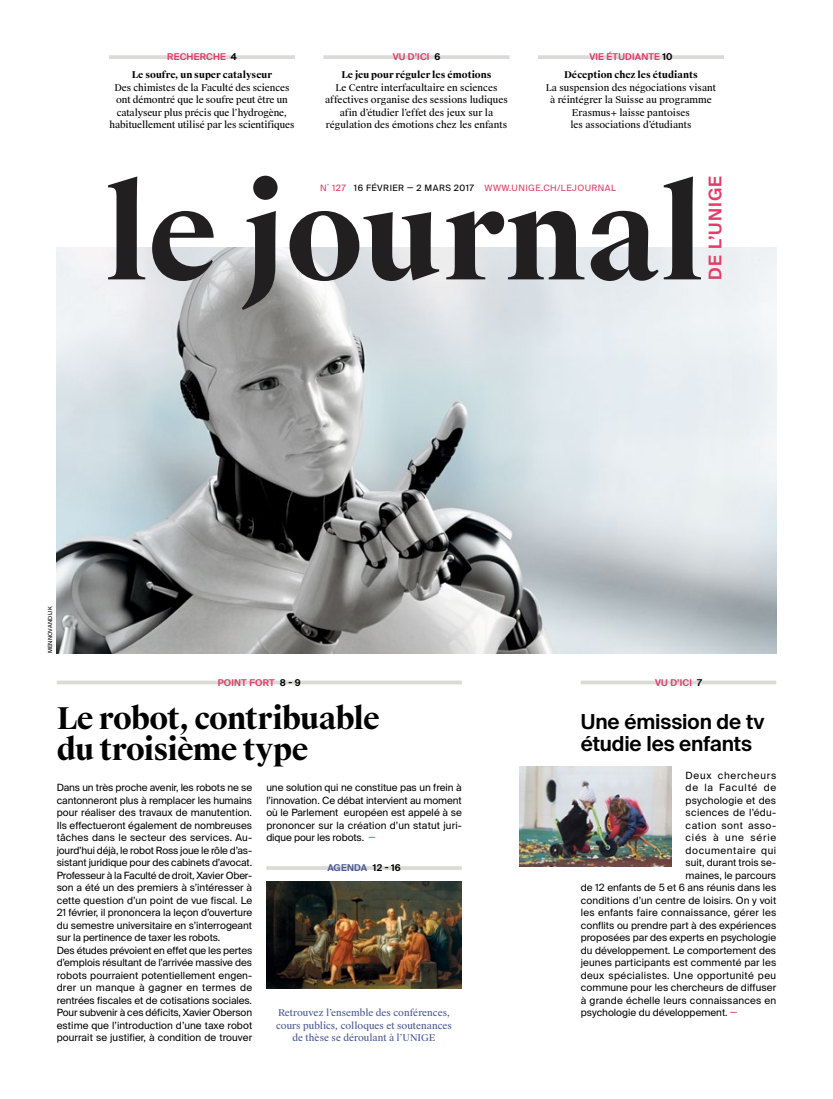
<style>
.page{position:relative;width:833px;height:1099px;background:#fff}
.page>*{position:absolute;margin:0;border:0;box-sizing:border-box;transform-origin:0 0}
.t1{font:700 125px "Suisse Works";color:#211f20}
.t2{font:700 30px/31.2px "Suisse Works";letter-spacing:-.03em;color:#000}
.t3{font:600 20.62px/22.5px "Suisse Intl";letter-spacing:-.005em;color:#000}
.t4{font:600 17.5px "Suisse Intl";letter-spacing:.06em;color:#e03d67}
.t5{font:10px/12.5px "Suisse Intl";color:#000}
.t6{font:10px "Suisse Intl";letter-spacing:.03em;color:#000}
.t7{font:10px "Suisse Intl";letter-spacing:.02em;color:#000}
.t8{font:10px "Suisse Intl";letter-spacing:.07em;color:#000}
.t9{font:10px "Suisse Intl";letter-spacing:.05em;color:#000}
.t10{font:10px "Suisse Intl";letter-spacing:.055em;color:#000}
.t11{font:10px "Suisse Intl";letter-spacing:.075em;color:#000}
.t12{font:9.38px/12.5px "Suisse Works";color:#000;text-align:center}
.t13{font:9.38px/12.5px "Suisse Works";color:#4a5892;text-align:center}
.t14{font:700 9.38px "Suisse Works";color:#000}
.t15{font:600 9.38px "Suisse Intl";letter-spacing:.02em;color:#e03d67}
.t16{font:600 9.38px "Suisse Intl";letter-spacing:.02em;color:#4a5892}
.t17{font:8.75px "Suisse Intl";letter-spacing:.05em;color:#e03d67}
.t18{font:5.62px "Suisse Intl";letter-spacing:.025em;color:#000}
.s1{color:#000}
.s2{color:#e03d67}
</style>
<div class="page">
<img style="left:57px;top:247px;width:719px;height:406px">
<svg style="left:57px;top:680px;width:405px;height:4px;fill:#dadad9"></svg>
<hr style="left:266px;top:866px;width:196px;height:3px;background:#dadad9">
<img style="left:266px;top:881px;width:196px;height:107px">
<hr style="left:109px;top:55px;width:186px;height:4px;background:#dadad9">
<hr style="left:323px;top:55px;width:186px;height:4px;background:#dadad9">
<hr style="left:538px;top:55px;width:186px;height:4px;background:#dadad9">
<svg style="left:581px;top:680px;width:195px;height:4px"></svg>
<img style="left:519px;top:766px;width:152px;height:100px">
<p class="t15" style="left:167px;top:52px;width:71px">RECHERCHE <span class="s1">4</span></p>
<p class="t14" style="left:132px;top:69px;width:142px">Le soufre, un super catalyseur</p>
<p class="t12" style="left:109px;top:81px;width:187px">Des chimistes de la Faculté des sciences ont démontré que le soufre peut être un catalyseur plus précis que l’hydrogène, habituellement utilisé par les scientifiques</p>
<p class="t15" style="left:393px;top:52px;width:49px">VU D’ICI <span class="s1">6</span></p>
<p class="t14" style="left:341px;top:69px;width:152px">Le jeu pour réguler les émotions</p>
<p class="t12" style="left:325px;top:81px;width:184px">Le Centre interfacultaire en sciences affectives organise des sessions ludiques afin d’étudier l’effet des jeux sur la régulation des émotions chez les enfants</p>
<p class="t15" style="left:589px;top:52px;width:85px">VIE ÉTUDIANTE <span class="s1">10</span></p>
<p class="t14" style="left:564px;top:69px;width:135px">Déception chez les étudiants</p>
<p class="t12" style="left:546px;top:81px;width:172px">La suspension des négociations visant à réintégrer la Suisse au programme Erasmus+ laisse pantoises<br>les associations d’étudiants</p>
<h1 class="t1" style="left:104px;top:157px;width:602px">le journal</h1>
<h3 class="t4" style="left:705px;top:280px;width:105px;rotate:-90deg">DE L’UNIGE</h3>
<p class="t17" style="left:320px;top:182px;width:297px">N˚ 127 <span class="s1">16 FÉVRIER — 2 MARS 2017</span> WWW.UNIGE.CH/LEJOURNAL</p>
<p class="t18" style="left:47px;top:653px;width:48px;rotate:-90deg">MENNOVANDIJK</p>
<p class="t15" style="left:218px;top:677px;width:85px">POINT FORT <span class="s1">8 - 9</span></p>
<p class="t15" style="left:655px;top:677px;width:48px">VU D’ICI <span class="s1">7</span></p>
<h2 class="t2" style="left:57px;top:703px;width:325px">Le robot, contribuable du troisième type</h2>
<p class="t5" style="left:57px;top:781px;width:197px">Dans un très proche avenir, les robots ne se cantonneront plus à remplacer les humains pour réaliser des travaux de manutention.<br>Ils effectueront également de nombreuses tâches dans le secteur des services. Au&shy;jourd’hui déjà, le robot Ross joue le rôle d’as&shy;sistant juridique pour des cabinets d’avocat.<br>Professeur à la Faculté de droit, Xavier Ober&shy;son a été un des premiers à s’intéresser à cette question d’un point de vue fiscal. Le 21 février, il prononcera la leçon d’ouverture du semestre universitaire en s’interrogeant sur la pertinence de taxer les robots.<br>Des études prévoient en effet que les pertes d’emplois résultant de l’arrivée massive des robots pourraient potentiellement engen&shy;drer un manque à gagner en termes de rentrées fiscales et de cotisations sociales.<br>Pour subvenir à ces déficits, Xavier Oberson estime que l’introduction d’une taxe robot pourrait se justifier, à condition de trouver</p>
<p class="t5" style="left:266px;top:781px;width:197px;text-align:justify">une solution qui ne constitue pas un frein à l’innovation. Ce débat intervient au moment où le Parlement européen est appelé à se prononcer sur la création d’un statut juri&shy;dique pour les robots. <span class="s2">—</span></p>
<p class="t16" style="left:327px;top:862px;width:75px">AGENDA <span class="s1">12 - 16</span></p>
<p class="t13" style="left:276px;top:1006px;width:177px">Retrouvez l’ensemble des conférences, cours publics, colloques et soutenances de thèse se déroulant à l’UNIGE</p>
<h3 class="t3" style="left:581px;top:710px;width:185px">Une émission de tv étudie les enfants</h3>
<p class="t8" style="left:685px;top:769px;width:92px">Deux chercheurs</p>
<p class="t8" style="left:685px;top:781px;width:92px">de la Faculté de</p>
<p class="t5" style="left:685px;top:793px;width:92px">psychologie et des</p>
<p class="t6" style="left:685px;top:806px;width:92px">sciences de l’édu-</p>
<p class="t9" style="left:685px;top:819px;width:92px">cation sont asso-</p>
<p class="t11" style="left:685px;top:831px;width:92px">ciés à une série</p>
<p class="t10" style="left:685px;top:844px;width:92px">documentaire qui</p>
<p class="t5" style="left:685px;top:856px;width:92px">suit, durant trois se-</p>
<p class="t5" style="left:685px;top:868px;width:92px">maines, le parcours</p>
<p class="t5" style="left:581px;top:881px;width:197px">de 12 enfants de 5 et 6 ans réunis dans les</p>
<p class="t5" style="left:581px;top:893px;width:197px">conditions d’un centre de loisirs. On y voit</p>
<p class="t7" style="left:581px;top:906px;width:197px">les enfants faire connaissance, gérer les</p>
<p class="t5" style="left:581px;top:918px;width:197px">conflits ou prendre part à des expériences</p>
<p class="t5" style="left:581px;top:931px;width:197px">proposées par des experts en psychologie</p>
<p class="t5" style="left:581px;top:943px;width:197px">du développement. Le comportement des</p>
<p class="t5" style="left:581px;top:956px;width:197px">jeunes participants est commenté par les</p>
<p class="t6" style="left:581px;top:969px;width:197px">deux spécialistes. Une opportunité peu</p>
<p class="t5" style="left:581px;top:981px;width:197px">commune pour les chercheurs de diffuser</p>
<p class="t5" style="left:581px;top:993px;width:197px">à grande échelle leurs connaissances en</p>
<p class="t5" style="left:581px;top:1006px;width:158px">psychologie du développement. <span class="s2">—</span></p>
</div>
